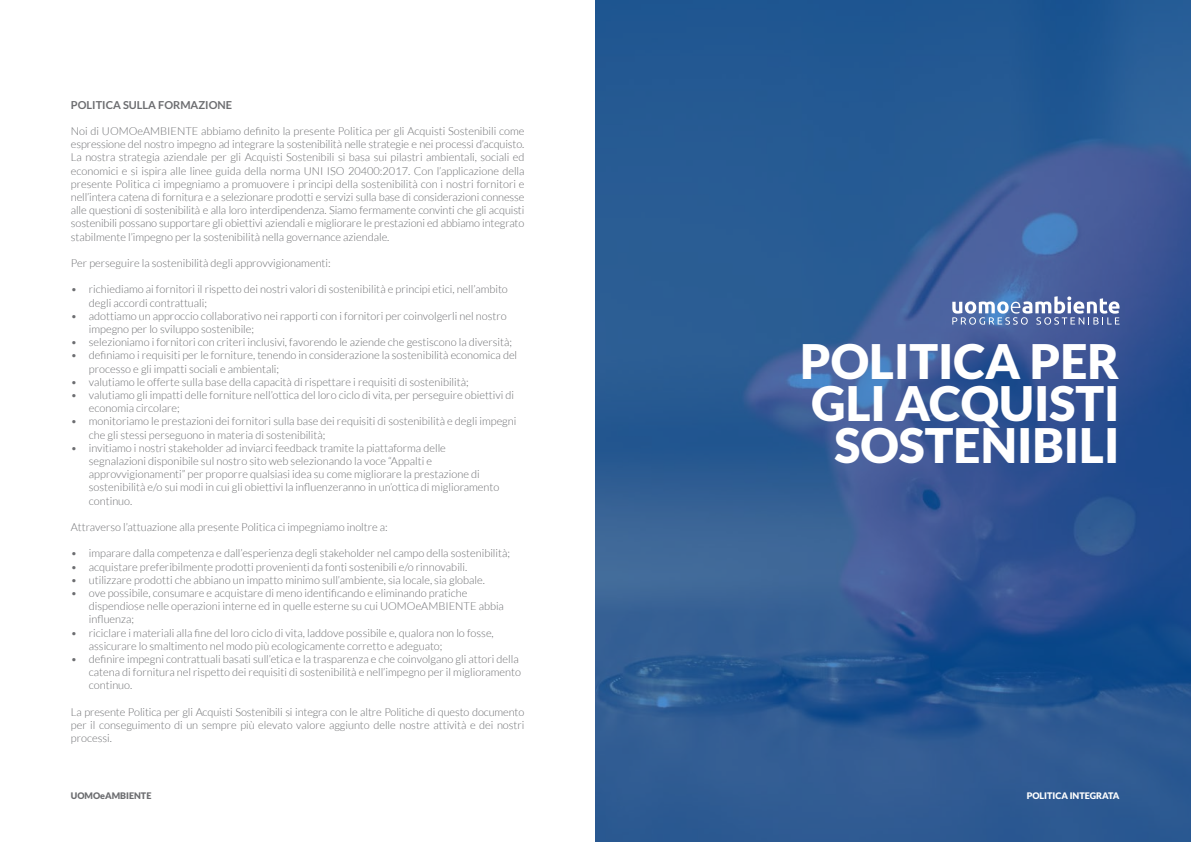
<style>
.page{position:relative;width:1191px;height:842px;background:#fff}
.page>*{position:absolute;margin:0;border:0;box-sizing:border-box;transform-origin:0 0}
.t1{font:900 47.5px "Lato";color:#fff}
.t2{font:300 11px/13.2px "Lato";color:#6c6d70}
.t3{font:700 11px "Lato";color:#6c6d70}
.t4{font:900 9px "Lato";color:#fff}
.t5{font:900 9px "Lato";color:#6c6d70}
</style>
<div class="page">
<svg style="left:595px;top:0;width:596px;height:842px;background:#2d5993"></svg>
<svg style="left:952px;top:296px;width:167px;height:29px"></svg>
<p class="t3" style="left:71px;top:98px;width:163px">POLITICA SULLA FORMAZIONE</p>
<p class="t2" style="left:71px;top:124px;width:455px">Noi di UOMOeAMBIENTE abbiamo definito la presente Politica per gli Acquisti Sostenibili come</p>
<p class="t2" style="left:71px;top:138px;width:455px">espressione del nostro impegno ad integrare la sostenibilità nelle strategie e nei processi d’acquisto.</p>
<p class="t2" style="left:71px;top:151px;width:455px">La nostra strategia aziendale per gli Acquisti Sostenibili si basa sui pilastri ambientali, sociali ed</p>
<p class="t2" style="left:71px;top:164px;width:455px">economici e si ispira alle linee guida della norma UNI ISO 20400:2017. Con l’applicazione della</p>
<p class="t2" style="left:71px;top:177px;width:455px">presente Politica ci impegniamo a promuovere i principi della sostenibilità con i nostri fornitori e</p>
<p class="t2" style="left:71px;top:190px;width:455px">nell’intera catena di fornitura e a selezionare prodotti e servizi sulla base di considerazioni connesse</p>
<p class="t2" style="left:71px;top:204px;width:455px">alle questioni di sostenibilità e alla loro interdipendenza. Siamo fermamente convinti che gli acquisti</p>
<p class="t2" style="left:71px;top:217px;width:455px">sostenibili possano supportare gli obiettivi aziendali e migliorare le prestazioni ed abbiamo integrato</p>
<p class="t2" style="left:71px;top:230px;width:320px">stabilmente l’impegno per la sostenibilità nella governance aziendale.</p>
<p class="t2" style="left:71px;top:256px;width:261px">Per perseguire la sostenibilità degli approvvigionamenti:</p>
<p class="t2" style="left:89px;top:283px;width:420px;text-indent:-18px">• richiediamo ai fornitori il rispetto dei nostri valori di sostenibilità e principi etici, nell’ambito degli accordi contrattuali;</p>
<p class="t2" style="left:89px;top:309px;width:419px;text-indent:-18px">• adottiamo un approccio collaborativo nei rapporti con i fornitori per coinvolgerli nel nostro impegno per lo sviluppo sostenibile;</p>
<p class="t2" style="left:71px;top:336px;width:442px">• selezioniamo i fornitori con criteri inclusivi, favorendo le aziende che gestiscono la diversità;</p>
<p class="t2" style="left:89px;top:349px;width:430px;text-indent:-18px">• definiamo i requisiti per le forniture, tenendo in considerazione la sostenibilità economica del processo e gli impatti sociali e ambientali;</p>
<p class="t2" style="left:71px;top:375px;width:399px">• valutiamo le offerte sulla base della capacità di rispettare i requisiti di sostenibilità;</p>
<p class="t2" style="left:89px;top:388px;width:427px;text-indent:-18px">• valutiamo gli impatti delle forniture nell’ottica del loro ciclo di vita, per perseguire obiettivi di economia circolare;</p>
<p class="t2" style="left:89px;top:415px;width:429px;text-indent:-18px">• monitoriamo le prestazioni dei fornitori sulla base dei requisiti di sostenibilità e degli impegni che gli stessi perseguono in materia di sostenibilità;</p>
<p class="t2" style="left:89px;top:441px;width:412px;text-indent:-18px">• invitiamo i nostri stakeholder ad inviarci feedback tramite la piattaforma delle segnalazioni disponibile sul nostro sito web selezionando la voce “Appalti e approvvigionamenti” per proporre qualsiasi idea su come migliorare la prestazione di sostenibilità e/o sui modi in cui gli obiettivi la influenzeranno in un’ottica di miglioramento continuo.</p>
<p class="t2" style="left:71px;top:520px;width:318px">Attraverso l’attuazione alla presente Politica ci impegniamo inoltre a:</p>
<p class="t2" style="left:71px;top:547px;width:441px">• imparare dalla competenza e dall’esperienza degli stakeholder nel campo della sostenibilità;</p>
<p class="t2" style="left:71px;top:560px;width:398px">• acquistare preferibilmente prodotti provenienti da fonti sostenibili e/o rinnovabili.</p>
<p class="t2" style="left:71px;top:573px;width:415px">• utilizzare prodotti che abbiano un impatto minimo sull’ambiente, sia locale, sia globale.</p>
<p class="t2" style="left:89px;top:586px;width:416px;text-indent:-18px">• ove possibile, consumare e acquistare di meno identificando e eliminando pratiche dispendiose nelle operazioni interne ed in quelle esterne su cui UOMOeAMBIENTE abbia influenza;</p>
<p class="t2" style="left:89px;top:626px;width:406px;text-indent:-18px">• riciclare i materiali alla fine del loro ciclo di vita, laddove possibile e, qualora non lo fosse, assicurare lo smaltimento nel modo più ecologicamente corretto e adeguato;</p>
<p class="t2" style="left:89px;top:652px;width:433px;text-indent:-18px">• definire impegni contrattuali basati sull’etica e la trasparenza e che coinvolgano gli attori della catena di fornitura nel rispetto dei requisiti di sostenibilità e nell’impegno per il miglioramento continuo.</p>
<p class="t2" style="left:71px;top:705px;width:455px">La presente Politica per gli Acquisti Sostenibili si integra con le altre Politiche di questo documento</p>
<p class="t2" style="left:71px;top:718px;width:455px">per il conseguimento di un sempre più elevato valore aggiunto delle nostre attività e dei nostri</p>
<p class="t2" style="left:71px;top:732px;width:43px">processi.</p>
<p class="t5" style="left:71px;top:791px;width:82px">UOMOeAMBIENTE</p>
<p class="t1" style="left:800px;top:334px;width:321px">POLITICA PER</p>
<p class="t1" style="left:811px;top:376px;width:309px">GLI ACQUISTI</p>
<p class="t1" style="left:834px;top:418px;width:287px">SOSTENIBILI</p>
<p class="t4" style="left:1026px;top:791px;width:94px">POLITICA INTEGRATA</p>
</div>
